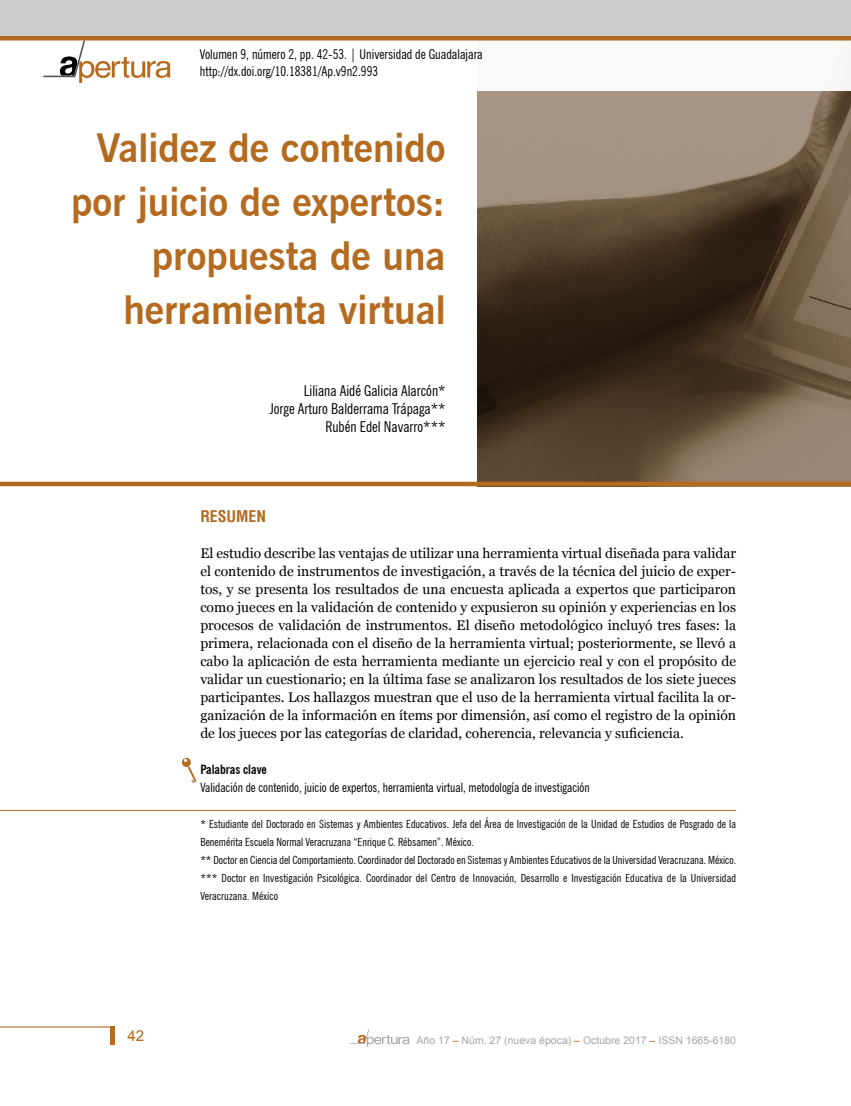
<style>
.page{position:relative;width:851px;height:1106px;background:#fff}
.page>*{position:absolute;margin:0;border:0;box-sizing:border-box;transform-origin:0 0}
.t1{font:700 39px/54px "News Gothic BT";color:#b46a1f;text-align:right}
.t2{font:700 condensed 15.75px "Helvetica";color:#b46a1f}
.t3{font:condensed 15px/18px "News Gothic BT";color:#000;text-align:right}
.t4{font:15px "Arial";color:#b46a1f}
.t5{font:13.8px/18px "Georgia";color:#000;text-align:justify}
.t6{font:condensed 13.5px/16.5px "News Gothic BT";color:#000}
.t7{font:condensed 12.75px "News Gothic BT";color:#000}
.t8{font:700 condensed 12.75px "News Gothic BT";color:#000}
.t9{font:condensed 11.25px/18px "News Gothic BT";color:#000}
.t10{font:10.5px "Arial";color:#a6a6a6}
.s1{color:#b46a1f}
</style>
<div class="page">
<svg style="left:350px;top:1029px;width:59px;height:17px"></svg>
<hr style="left:0;top:1026px;width:114px;height:1px;background:#b46a1f">
<hr style="left:111px;top:1026px;width:4px;height:18px;background:#b46a1f">
<div style="left:0;top:0;width:850px;height:38px;background:#ccc"></div>
<svg style="left:181px;top:757px;width:16px;height:26px"></svg>
<hr style="left:0;top:810px;width:736px;height:1px;background:#b46a1f">
<img style="left:477px;top:90px;width:373px;height:360px">
<svg style="left:0;top:450px;width:850px;height:37px"></svg>
<div style="left:0;top:36px;width:850px;height:54px;background:#faf9f8"></div>
<svg style="left:43px;top:41px;width:127px;height:42px"></svg>
<div style="left:0;top:36px;width:850px;height:5px;background:#b46a1f"></div>
<p class="t6" style="left:200px;top:46px;width:284px">Volumen 9, número 2, pp. 42-53. | Universidad de Guadalajara http://dx.doi.org/10.18381/Ap.v9n2.993</p>
<h1 class="t1" style="left:71px;top:121px;width:376px">Validez de contenido por juicio de expertos: propuesta de una herramienta virtual</h1>
<p class="t3" style="left:270px;top:382px;width:177px">Liliana Aidé Galicia Alarcón*<br>Jorge Arturo Balderrama Trápaga**<br>Rubén Edel Navarro***</p>
<p class="t2" style="left:200px;top:506px;width:67px">RESUMEN</p>
<p class="t5" style="left:200px;top:544px;width:537px">El estudio describe las ventajas de utilizar una herramienta virtual diseñada para validar el contenido de instrumentos de investigación, a través de la técnica del juicio de exper&shy;tos, y se presenta los resultados de una encuesta aplicada a expertos que participaron como jueces en la validación de contenido y expusieron su opinión y experiencias en los procesos de validación de instrumentos. El diseño metodológico incluyó tres fases: la primera, relacionada con el diseño de la herramienta virtual; posteriormente, se llevó a cabo la aplicación de esta herramienta mediante un ejercicio real y con el propósito de validar un cuestionario; en la última fase se analizaron los resultados de los siete jueces participantes. Los hallazgos muestran que el uso de la herramienta virtual facilita la or&shy;ganización de la información en ítems por dimensión, así como el registro de la opinión de los jueces por las categorías de claridad, coherencia, relevancia y suficiencia.</p>
<p class="t8" style="left:200px;top:762px;width:68px">Palabras clave</p>
<p class="t7" style="left:200px;top:780px;width:391px">Validación de contenido, juicio de expertos, herramienta virtual, metodología de investigación</p>
<p class="t4" style="left:127px;top:1026px;width:18px">42</p>
<p class="t9" style="left:200px;top:815px;width:537px">* Estudiante del Doctorado en Sistemas y Ambientes Educativos. Jefa del Área de Investigación de la Unidad de Estudios de Posgrado de la Benemérita Escuela Normal Veracruzana “Enrique C. Rébsamen”. México.<br>** Doctor en Ciencia del Comportamiento. Coordinador del Doctorado en Sistemas y Ambientes Educativos de la Universidad Veracruzana. México. *** Doctor en Investigación Psicológica. Coordinador del Centro de Innovación, Desarrollo e Investigación Educativa de la Universidad Veracruzana. México</p>
<p class="t10" style="left:416px;top:1033px;width:321px">Año 17 <span class="s1">–</span> Núm. 27 (nueva época) <span class="s1">–</span> Octubre 2017 <span class="s1">–</span> ISSN 1665-6180</p>
</div>
